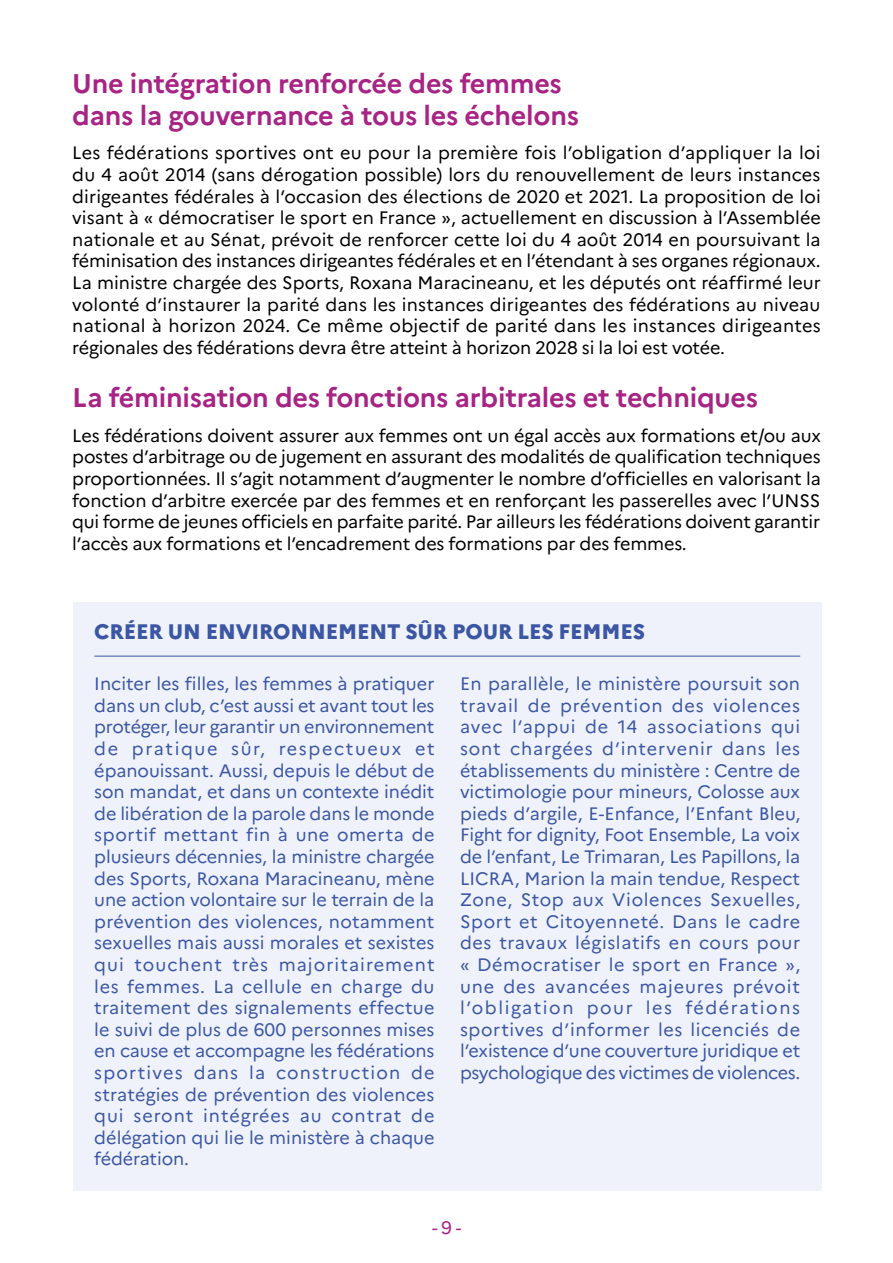
<style>
.page{position:relative;width:893px;height:1263px;background:#fff}
.page>*{position:absolute;margin:0;border:0;box-sizing:border-box;transform-origin:0 0}
.t1{font:700 27px/32.4px "Marianne";letter-spacing:-.01em;color:#a72485}
.t2{font:800 21px "Marianne";letter-spacing:-.01em;color:#3b56a3}
.t3{font:18px/21.6px "Marianne";letter-spacing:-.01em;color:#3b56a3;text-align:justify}
.t4{font:18px/21.6px "Marianne";letter-spacing:-.01em;color:#000;text-align:justify}
.t5{font:18px "Marianne";color:#a72485}
</style>
<div class="page">
<div style="left:73px;top:602px;width:748px;height:589px;background:#eff2fa"></div>
<hr style="left:94px;top:656px;width:706px;height:1px;background:#3b56a3">
<h1 class="t1" style="left:72px;top:67px;width:508px">Une intégration renforcée des femmes dans la gouvernance à tous les échelons</h1>
<p class="t4" style="left:72px;top:142px;width:750px">Les fédérations sportives ont eu pour la première fois l’obligation d’appliquer la loi du 4 août 2014 (sans dérogation possible) lors du renouvellement de leurs instances dirigeantes fédérales à l’occasion des élections de 2020 et 2021. La proposition de loi visant à « démocratiser le sport en France », actuellement en discussion à l’Assemblée nationale et au Sénat, prévoit de renforcer cette loi du 4 août 2014 en poursuivant la féminisation des instances dirigeantes fédérales et en l’étendant à ses organes régionaux.<br>La ministre chargée des Sports, Roxana Maracineanu, et les députés ont réaffirmé leur volonté d’instaurer la parité dans les instances dirigeantes des fédérations au niveau national à horizon 2024. Ce même objectif de parité dans les instances dirigeantes régionales des fédérations devra être atteint à horizon 2028 si la loi est votée.</p>
<h1 class="t1" style="left:72px;top:381px;width:687px">La féminisation des fonctions arbitrales et techniques</h1>
<p class="t4" style="left:72px;top:424px;width:750px">Les fédérations doivent assurer aux femmes ont un égal accès aux formations et/ou aux postes d’arbitrage ou de jugement en assurant des modalités de qualification techniques proportionnées. Il s’agit notamment d’augmenter le nombre d’officielles en valorisant la fonction d’arbitre exercée par des femmes et en renforçant les passerelles avec l’UNSS qui forme de jeunes officiels en parfaite parité. Par ailleurs les fédérations doivent garantir l’accès aux formations et l’encadrement des formations par des femmes.</p>
<p class="t2" style="left:94px;top:618px;width:552px">CRÉER UN ENVIRONNEMENT SÛR POUR LES FEMMES</p>
<p class="t3" style="left:94px;top:673px;width:342px">Inciter les filles, les femmes à pratiquer dans un club, c’est aussi et avant tout les protéger, leur garantir un environnement de pratique sûr, respectueux et épanouissant. Aussi, depuis le début de son mandat, et dans un contexte inédit de libération de la parole dans le monde sportif mettant fin à une omerta de plusieurs décennies, la ministre chargée des Sports, Roxana Maracineanu, mène une action volontaire sur le terrain de la prévention des violences, notamment sexuelles mais aussi morales et sexistes qui touchent très majoritairement les femmes. La cellule en charge du traitement des signalements effectue le suivi de plus de 600 personnes mises en cause et accompagne les fédérations sportives dans la construction de stratégies de prévention des violences qui seront intégrées au contrat de délégation qui lie le ministère à chaque fédération.</p>
<p class="t3" style="left:460px;top:673px;width:342px">En parallèle, le ministère poursuit son travail de prévention des violences avec l’appui de 14 associations qui sont chargées d’intervenir dans les établissements du ministère : Centre de victimologie pour mineurs, Colosse aux pieds d’argile, E-Enfance, l’Enfant Bleu, Fight for dignity, Foot Ensemble, La voix de l’enfant, Le Trimaran, Les Papillons, la LICRA, Marion la main tendue, Respect Zone, Stop aux Violences Sexuelles, Sport et Citoyenneté. Dans le cadre des travaux législatifs en cours pour « Démocratiser le sport en France », une des avancées majeures prévoit l’obligation pour les fédérations sportives d’informer les licenciés de l’existence d’une couverture juridique et psychologique des victimes de violences.</p>
<p class="t5" style="left:432px;top:1216px;width:31px">- 9 -</p>
</div>
